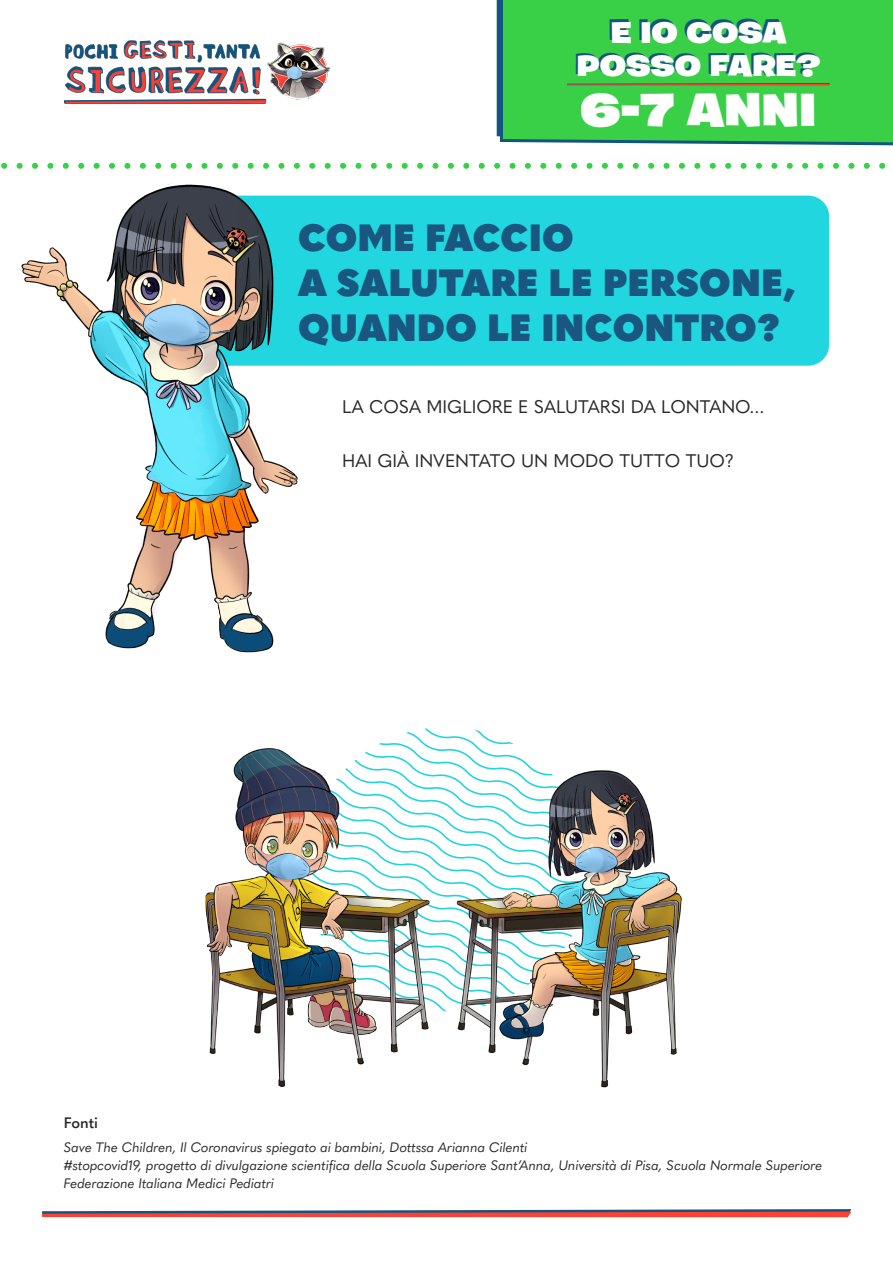
<style>
.page{position:relative;width:893px;height:1263px;background:#fff}
.page>*{position:absolute;margin:0;border:0;box-sizing:border-box;transform-origin:0 0}
.t1{font:900 46.5px "Burbank Big Wide";color:#fff}
.t2{font:800 37.5px/45px "Quasimoda";color:#1a5780}
.t3{font:900 29.85px/33.3px "Burbank Big Wide";color:#fff;text-align:center}
.t4{font:18px "Quasimoda";color:#282828}
.t5{font:600 15px "Quasimoda";color:#282828}
.t6{font:italic 13.5px/18px "Quasimoda";letter-spacing:-.01em;color:#282828}
</style>
<div class="page">
<img style="left:398px;top:743px;width:284px;height:345px">
<img style="left:205px;top:747px;width:290px;height:341px">
<svg style="left:42px;top:1209px;width:809px;height:8px;background:#b66268"></svg>
<svg style="left:420px;top:163px;width:466px;height:6px"></svg>
<div style="left:134px;top:196px;width:695px;height:170px;background:#21d6df;border-radius:21px"></div>
<img style="left:65px;top:41px;width:266px;height:36px">
<div style="left:498px;top:0;width:395px;height:146px;background:#39d048"></div>
<svg style="left:567px;top:83px;width:263px;height:3px"></svg>
<img style="left:1px;top:77px;width:419px;height:576px">
<p class="t3" style="left:577px;top:16px;width:245px">E IO COSA<br>POSSO FARE?</p>
<h1 class="t1" style="left:581px;top:80px;width:237px">6-7 ANNI</h1>
<p class="t2" style="left:298px;top:212px;width:500px">COME FACCIO<br>A SALUTARE LE PERSONE,<br>QUANDO LE INCONTRO?</p>
<p class="t4" style="left:342px;top:393px;width:424px">LA COSA MIGLIORE E SALUTARSI DA LONTANO...</p>
<p class="t4" style="left:342px;top:447px;width:394px">HAI GIÀ INVENTATO UN MODO TUTTO TUO?</p>
<p class="t5" style="left:64px;top:1111px;width:36px">Fonti</p>
<p class="t6" style="left:64px;top:1137px;width:760px">Save The Children, Il Coronavirus spiegato ai bambini, Dottssa Arianna Cilenti<br>#stopcovid19, progetto di divulgazione scientifica della Scuola Superiore Sant’Anna, Università di Pisa, Scuola Normale Superiore<br>Federazione Italiana Medici Pediatri</p>
</div>
